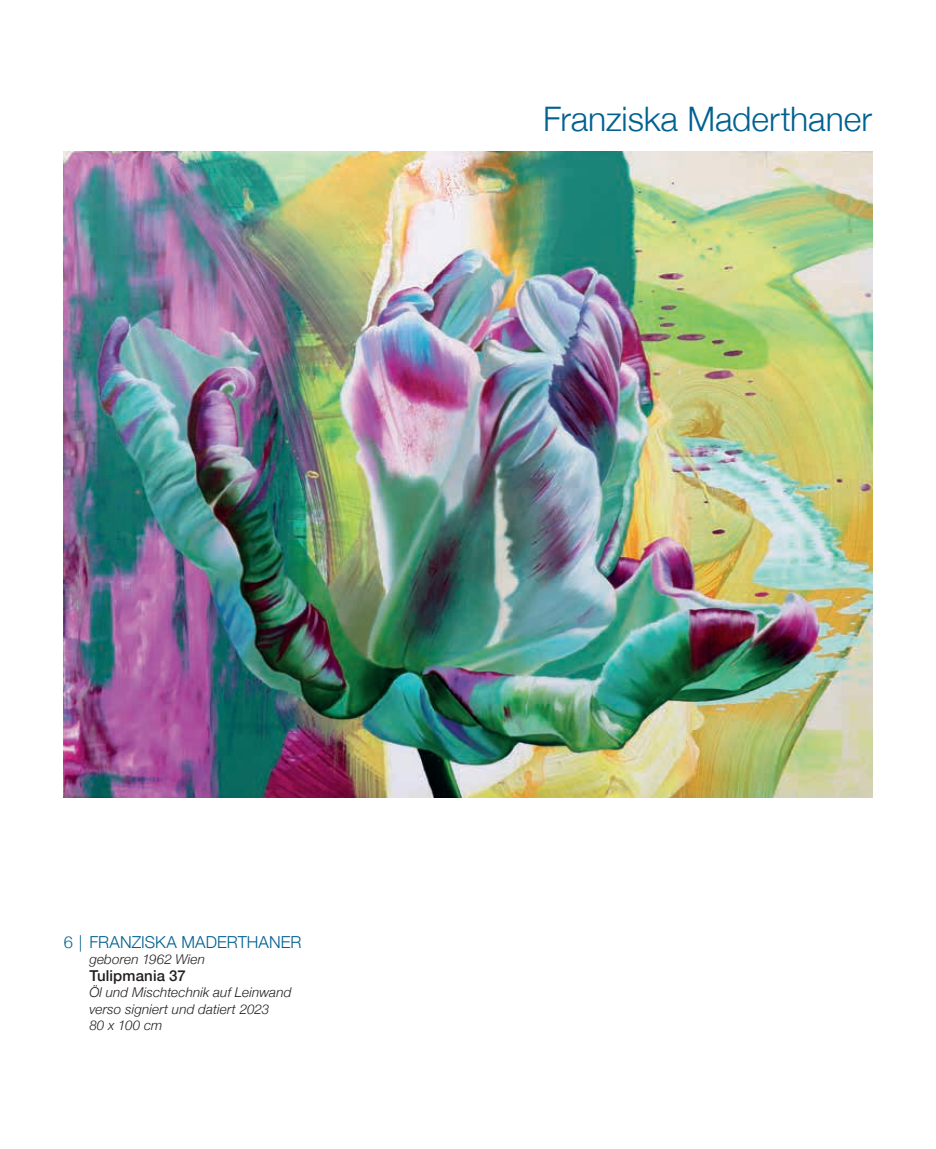
<style>
.page{position:relative;width:936px;height:1149px;background:#fff}
.page>*{position:absolute;margin:0;border:0;box-sizing:border-box;transform-origin:0 0}
.t1{font:300 33.75px "Helvetica Neue";letter-spacing:-.005em;color:#006191}
.t2{font:300 16.5px "Helvetica Neue";color:#006191}
.t3{font:500 15px "Helvetica Neue";letter-spacing:.005em;color:#231f20}
.t4{font:italic 300 13.5px/16.2px "Helvetica Neue";letter-spacing:.01em;color:#231f20}
</style>
<div class="page">
<img style="left:64px;top:151px;width:808px;height:646px">
<h1 class="t1" style="left:543px;top:91px;width:330px">Franziska Maderthaner</h1>
<p class="t2" style="left:64px;top:928px;width:239px">6 | FRANZISKA MADERTHANER</p>
<p class="t4" style="left:89px;top:949px;width:117px">geboren 1962 Wien</p>
<p class="t3" style="left:89px;top:963px;width:98px">Tulipmania 37</p>
<p class="t4" style="left:89px;top:983px;width:204px">Öl und Mischtechnik auf Leinwand verso signiert und datiert 2023<br>80 x 100 cm</p>
</div>
